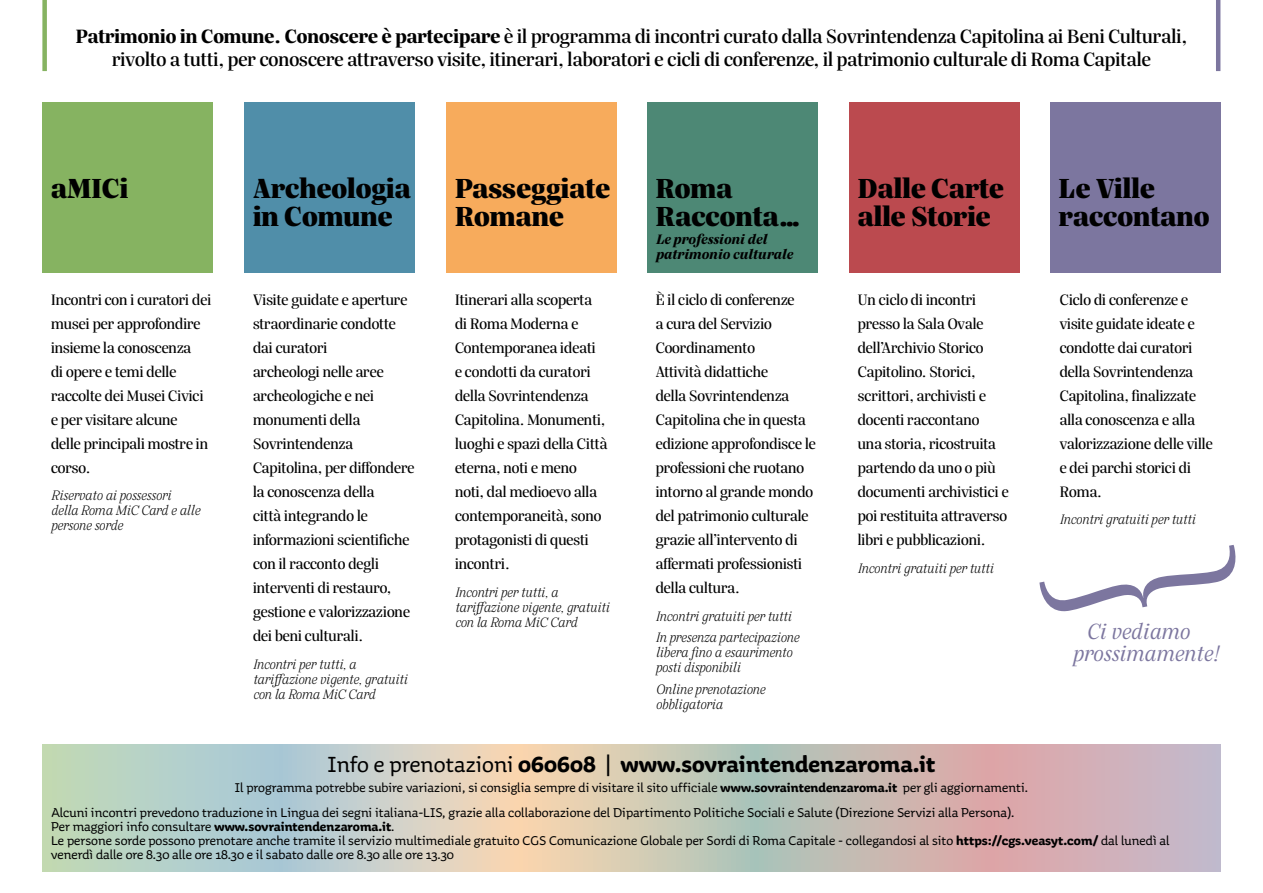
<style>
.page{position:relative;width:1263px;height:893px;background:#fff}
.page>*{position:absolute;margin:0;border:0;box-sizing:border-box;transform-origin:0 0}
.t1{font:900 30px/28.5px "Silva Display";color:#000}
.t2{font:700 24px "Aniuk";color:#000}
.t3{font:italic 300 24px/22.5px "Silva Display";letter-spacing:.01em;color:#7c769f}
.t4{font:500 21px/22.5px "Silva Display";color:#000;text-align:center}
.t5{font:16.5px/24px "Silva Display";color:#000}
.t6{font:italic 200 15px/15px "Silva Display";color:#000}
.t7{font:italic 700 15px/15px "Silva Display";color:#000}
.t8{font:13.95px/14px "Aniuk";color:#000}
.s1{font-weight:700}
.s2{font-weight:400}
.s3{font-weight:700;font-size:13.5px}
</style>
<div class="page">
<div style="left:43px;top:102px;width:170px;height:170px;background:#86b361"></div>
<div style="left:42px;top:0;width:5px;height:71px;background:#86b361"></div>
<div style="left:244px;top:102px;width:171px;height:170px;background:#508ea9"></div>
<div style="left:446px;top:102px;width:171px;height:170px;background:#f7ab5c"></div>
<div style="left:647px;top:102px;width:170px;height:170px;background:#4d8875"></div>
<div style="left:849px;top:102px;width:170px;height:170px;background:#bb4a4f"></div>
<div style="left:1050px;top:102px;width:170px;height:170px;background:#7c769f"></div>
<hr style="left:1216px;top:0;width:4px;height:71px;background:#7c769f">
<svg style="left:43px;top:744px;width:1177px;height:128px;background:#c9c4bc"></svg>
<svg style="left:1039px;top:545px;width:197px;height:67px"></svg>
<p class="t4" style="left:76px;top:25px;width:1113px"><span class="s1">Patrimonio in Comune. Conoscere è partecipare</span> è il programma di incontri curato dalla Sovrintendenza Capitolina ai Beni Culturali, rivolto a tutti, per conoscere attraverso visite, itinerari, laboratori e cicli di conferenze, il patrimonio culturale di Roma Capitale</p>
<h1 class="t1" style="left:51px;top:173px;width:79px">aMICi</h1>
<h1 class="t1" style="left:253px;top:173px;width:159px">Archeologia in Comune</h1>
<h1 class="t1" style="left:455px;top:173px;width:157px">Passeggiate<br>Romane</h1>
<h1 class="t1" style="left:656px;top:173px;width:146px">Roma<br>Racconta...</h1>
<p class="t7" style="left:656px;top:232px;width:139px">Le professioni del patrimonio culturale</p>
<p class="t5" style="left:51px;top:287px;width:162px">Incontri con i curatori dei musei per approfondire insieme la conoscenza<br>di opere e temi delle raccolte dei Musei Civici e per visitare alcune delle principali mostre in corso.</p>
<p class="t6" style="left:51px;top:488px;width:150px">Riservato ai possessori della Roma MiC Card e alle persone sorde</p>
<p class="t5" style="left:253px;top:287px;width:163px">Visite guidate e aperture straordinarie condotte dai curatori<br>archeologi nelle aree archeologiche e nei monumenti della<br>Sovrintendenza<br>Capitolina, per diffondere la conoscenza della<br>città integrando le informazioni scientifiche con il racconto degli interventi di restauro, gestione e valorizzazione dei beni culturali.</p>
<p class="t6" style="left:253px;top:656px;width:156px">Incontri per tutti, a tariffazione vigente, gratuiti con la Roma MiC Card</p>
<p class="t5" style="left:455px;top:287px;width:154px">Itinerari alla scoperta di Roma Moderna e<br>Contemporanea ideati<br>e condotti da curatori della Sovrintendenza<br>Capitolina. Monumenti, luoghi e spazi della Città eterna, noti e meno noti, dal medioevo alla contemporaneità, sono protagonisti di questi incontri.</p>
<p class="t6" style="left:455px;top:584px;width:156px">Incontri per tutti, a tariffazione vigente, gratuiti con la Roma MiC Card</p>
<p class="t5" style="left:656px;top:287px;width:162px">È il ciclo di conferenze<br>a cura del Servizio<br>Coordinamento<br>Attività didattiche<br>della Sovrintendenza<br>Capitolina che in questa edizione approfondisce le professioni che ruotano intorno al grande mondo del patrimonio culturale grazie all’intervento di affermati professionisti della cultura.</p>
<p class="t6" style="left:656px;top:605px;width:145px;line-height:21.8px">Incontri gratuiti per tutti<br>In presenza partecipazione</p>
<p class="t6" style="left:656px;top:645px;width:138px">libera fino a esaurimento posti disponibili</p>
<p class="t6" style="left:656px;top:682px;width:111px">Online prenotazione obbligatoria</p>
<h1 class="t1" style="left:858px;top:173px;width:148px">Dalle Carte alle Storie</h1>
<h1 class="t1" style="left:1059px;top:173px;width:152px">Le Ville raccontano</h1>
<p class="t5" style="left:858px;top:287px;width:152px">Un ciclo di incontri presso la Sala Ovale dell’Archivio Storico<br>Capitolino. Storici, scrittori, archivisti e docenti raccontano<br>una storia, ricostruita partendo da uno o più documenti archivistici e poi restituita attraverso libri e pubblicazioni.</p>
<p class="t6" style="left:858px;top:560px;width:137px">Incontri gratuiti per tutti</p>
<p class="t5" style="left:1060px;top:287px;width:154px">Ciclo di conferenze e visite guidate ideate e condotte dai curatori della Sovrintendenza<br>Capitolina, finalizzate alla conoscenza e alla valorizzazione delle ville e dei parchi storici di<br>Roma.</p>
<p class="t6" style="left:1060px;top:512px;width:137px">Incontri gratuiti per tutti</p>
<h2 class="t3" style="left:1073px;top:620px;width:148px;text-indent:14px">Ci vediamo prossimamente!</h2>
<h2 class="t2" style="left:328px;top:749px;width:609px"><span class="s2">Info e prenotazioni</span> 060608 <span class="s2">|</span> www.sovraintendenzaroma.it</h2>
<p class="t8" style="left:235px;top:781px;width:795px">Il programma potrebbe subire variazioni, si consiglia sempre di visitare il sito ufficiale <span class="s3">www.sovraintendenzaroma.it</span> per gli aggiornamenti.</p>
<p class="t8" style="left:51px;top:805px;width:1120px">Alcuni incontri prevedono traduzione in Lingua dei segni italiana-LIS, grazie alla collaborazione del Dipartimento Politiche Sociali e Salute (Direzione Servizi alla Persona).<br>Per maggiori info consultare <span class="s3">www.sovraintendenzaroma.it</span>.<br>Le persone sorde possono prenotare anche tramite il servizio multimediale gratuito CGS Comunicazione Globale per Sordi di Roma Capitale - collegandosi al sito <span class="s3">https://cgs.veasyt.com/</span> dal lunedì al venerdì dalle ore 8.30 alle ore 18.30 e il sabato dalle ore 8.30 alle ore 13.30</p>
</div>
